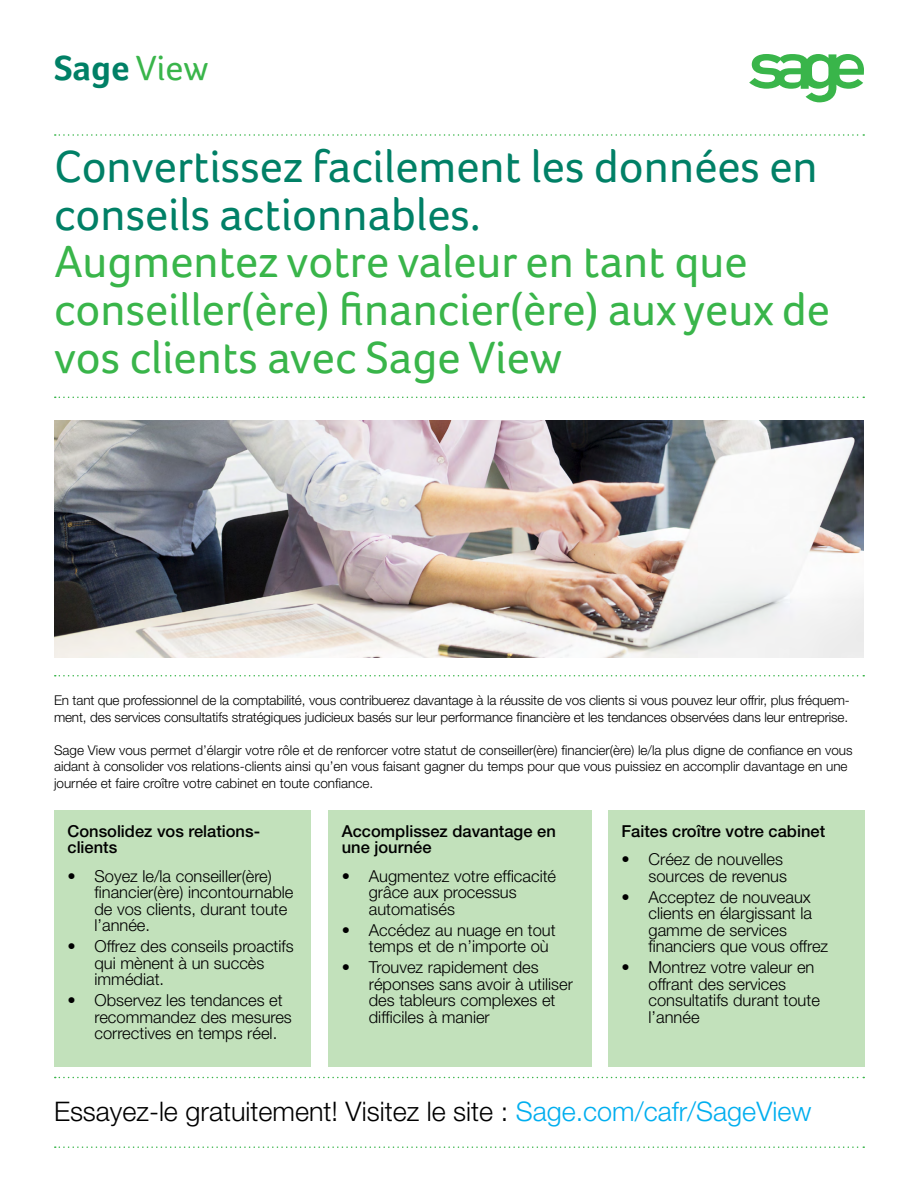
<style>
.page{position:relative;width:918px;height:1188px;background:#fff}
.page>*{position:absolute;margin:0;border:0;box-sizing:border-box;transform-origin:0 0}
.t1{font:46.5px/48px "Foco";color:#39b54a}
.t2{font:46.5px/48px "Foco";color:#008066}
.t3{font:700 36px "Foco";color:#008066}
.t4{font:300 27px "Helvetica Neue";color:#000}
.t5{font:300 16.5px/16.5px "Helvetica Neue";color:#000}
.t6{font:500 16.5px/16.5px "Helvetica Neue";color:#000}
.t7{font:300 13.5px/16.5px "Helvetica Neue";letter-spacing:-.01em;color:#000}
.s1{font-weight:400;color:#39b54a}
.s2{color:#00aeef}
</style>
<div class="page">
<svg style="left:55px;top:134px;width:809px;height:2px"></svg>
<svg style="left:55px;top:397px;width:809px;height:1px"></svg>
<svg style="left:55px;top:1146px;width:809px;height:2px"></svg>
<svg style="left:749px;top:54px;width:115px;height:48px"></svg>
<svg style="left:55px;top:675px;width:809px;height:1px"></svg>
<img style="left:54px;top:421px;width:810px;height:236px">
<div style="left:54px;top:810px;width:256px;height:256px;background:#c2e1bb"></div>
<div style="left:328px;top:810px;width:264px;height:256px;background:#c2e1bb"></div>
<div style="left:608px;top:810px;width:257px;height:256px;background:#c2e1bb"></div>
<svg style="left:55px;top:1077px;width:809px;height:1px"></svg>
<h2 class="t3" style="left:54px;top:46px;width:156px">Sage <span class="s1">View</span></h2>
<h1 class="t2" style="left:54px;top:141px;width:765px">Convertissez facilement les données en conseils actionnables.</h1>
<h1 class="t1" style="left:54px;top:237px;width:777px">Augmentez votre valeur en tant que conseiller(ère) financier(ère) aux yeux de vos clients avec Sage View</h1>
<p class="t7" style="left:54px;top:692px;width:797px">En tant que professionnel de la comptabilité, vous contribuerez davantage à la réussite de vos clients si vous pouvez leur offrir, plus fréquem&shy;ment, des services consultatifs stratégiques judicieux basés sur leur performance financière et les tendances observées dans leur entreprise.</p>
<p class="t7" style="left:54px;top:741px;width:800px">Sage View vous permet d’élargir votre rôle et de renforcer votre statut de conseiller(ère) financier(ère) le/la plus digne de confiance en vous aidant à consolider vos relations-clients ainsi qu’en vous faisant gagner du temps pour que vous puissiez en accomplir davantage en une journée et faire croître votre cabinet en toute confiance.</p>
<p class="t6" style="left:68px;top:823px;width:194px">Consolidez vos relations&shy;clients</p>
<p class="t5" style="left:94px;top:867px;width:200px;text-indent:-27px">• Soyez le/la conseiller(ère) financier(ère) incontournable de vos clients, durant toute l’année.</p>
<p class="t5" style="left:94px;top:938px;width:201px;text-indent:-27px">• Offrez des conseils proactifs qui mènent à un succès immédiat.</p>
<p class="t5" style="left:94px;top:992px;width:199px;text-indent:-27px">• Observez les tendances et recommandez des mesures correctives en temps réel.</p>
<p class="t6" style="left:342px;top:823px;width:215px">Accomplissez davantage en une journée</p>
<p class="t5" style="left:369px;top:867px;width:189px;text-indent:-27px">• Augmentez votre efficacité grâce aux processus automatisés</p>
<p class="t5" style="left:369px;top:921px;width:188px;text-indent:-27px">• Accédez au nuage en tout temps et de n’importe où</p>
<p class="t5" style="left:369px;top:959px;width:206px;text-indent:-27px">• Trouvez rapidement des réponses sans avoir à utiliser des tableurs complexes et difficiles à manier</p>
<p class="t6" style="left:622px;top:823px;width:205px">Faites croître votre cabinet</p>
<p class="t5" style="left:622px;top:851px;width:167px;text-align:right">• Créez de nouvelles sources de revenus</p>
<p class="t5" style="left:649px;top:888px;width:181px;text-indent:-27px">• Acceptez de nouveaux clients en élargissant la gamme de services financiers que vous offrez</p>
<p class="t5" style="left:649px;top:959px;width:173px;text-indent:-27px">• Montrez votre valeur en offrant des services consultatifs durant toute l’année</p>
<h3 class="t4" style="left:54px;top:1095px;width:759px">Essayez-le gratuitement! Visitez le site : <span class="s2">Sage.com/cafr/SageView</span></h3>
</div>
